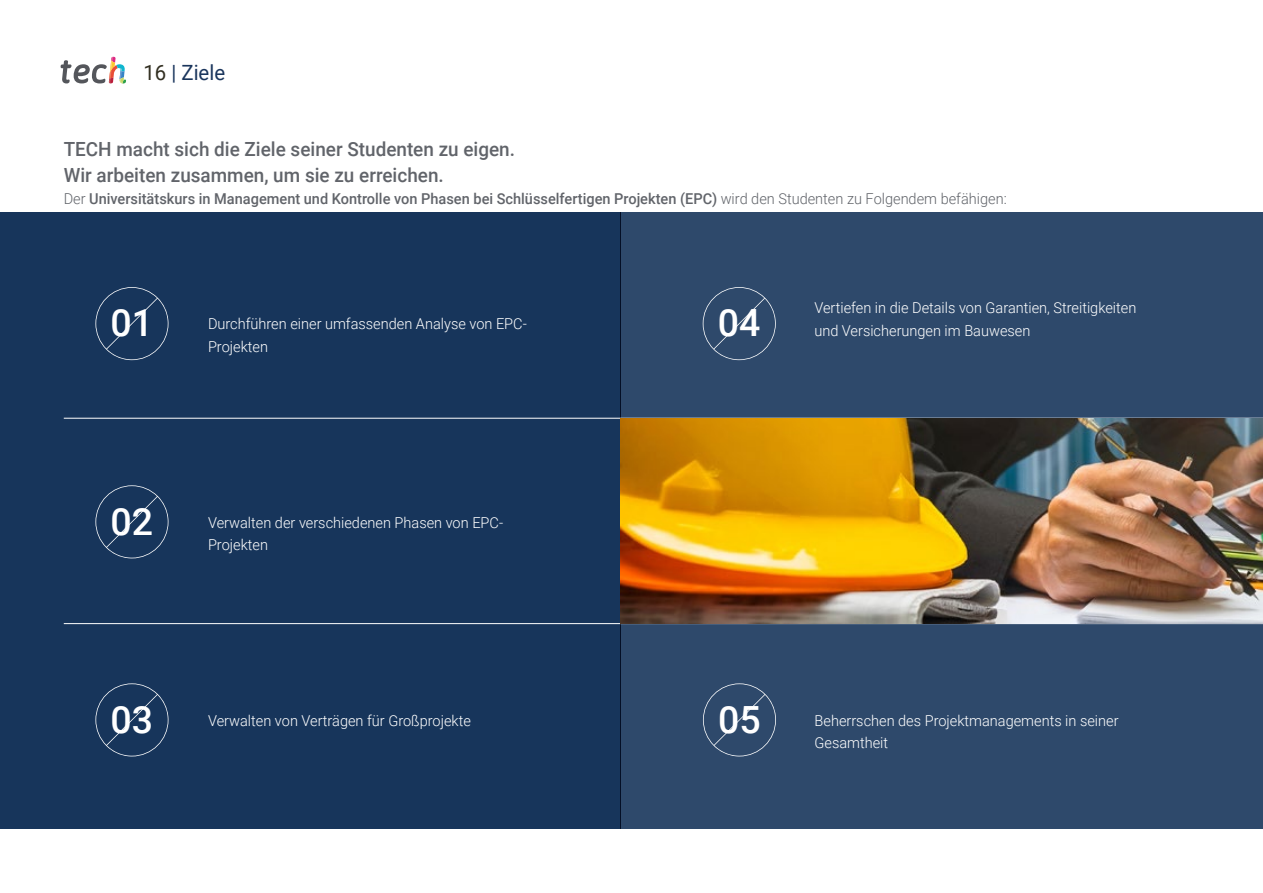
<style>
.page{position:relative;width:1263px;height:893px;background:#fff}
.page>*{position:absolute;margin:0;border:0;box-sizing:border-box;transform-origin:0 0}
.t1{font:500 37.5px "Roboto";color:#fff}
.t2{font:21px "Roboto";color:#1a355c}
.t3{font:500 19.5px/25.5px "Roboto";color:#61646a}
.t4{font:300 15px/22.5px "Roboto";color:#fff}
.t5{font:500 15px "Roboto";color:#61646a}
.s1{color:#312e20}
.s2{font-weight:300}
</style>
<div class="page">
<svg style="left:61px;top:57px;width:65px;height:27px"></svg>
<div style="left:0;top:213px;width:621px;height:616px;background:#17355b"></div>
<div style="left:621px;top:213px;width:642px;height:616px;background:#2e496b"></div>
<svg style="left:95px;top:287px;width:73px;height:73px"></svg>
<svg style="left:95px;top:485px;width:73px;height:73px"></svg>
<svg style="left:95px;top:683px;width:73px;height:73px"></svg>
<svg style="left:703px;top:683px;width:73px;height:73px"></svg>
<svg style="left:703px;top:287px;width:73px;height:73px"></svg>
<hr style="left:64px;top:418px;width:1199px;height:1px;background:#fff">
<hr style="left:64px;top:623px;width:1199px;height:1px;background:#fff">
<img style="left:621px;top:418px;width:642px;height:206px">
<h2 class="t2" style="left:144px;top:57px;width:83px"><span class="s1">16</span> | Ziele</h2>
<h3 class="t3" style="left:64px;top:136px;width:453px">TECH macht sich die Ziele seiner Studenten zu eigen.<br>Wir arbeiten zusammen, um sie zu erreichen.</h3>
<p class="t5" style="left:64px;top:188px;width:944px"><span class="s2">Der</span> Universitätskurs in Management und Kontrolle von Phasen bei Schlüsselfertigen Projekten (EPC) <span class="s2">wird den Studenten zu Folgendem befähigen:</span></p>
<h1 class="t1" style="left:111px;top:297px;width:44px">01</h1>
<p class="t4" style="left:208px;top:312px;width:320px">Durchführen einer umfassenden Analyse von EPC-<br>Projekten</p>
<h1 class="t1" style="left:718px;top:297px;width:44px">04</h1>
<p class="t4" style="left:814px;top:296px;width:323px">Vertiefen in die Details von Garantien, Streitigkeiten</p>
<p class="t4" style="left:814px;top:319px;width:218px">und Versicherungen im Bauwesen</p>
<h1 class="t1" style="left:111px;top:495px;width:44px">02</h1>
<p class="t4" style="left:208px;top:510px;width:297px">Verwalten der verschiedenen Phasen von EPC-<br>Projekten</p>
<h1 class="t1" style="left:111px;top:693px;width:44px">03</h1>
<h1 class="t1" style="left:718px;top:693px;width:44px">05</h1>
<p class="t4" style="left:208px;top:708px;width:264px">Verwalten von Verträgen für Großprojekte</p>
<p class="t4" style="left:814px;top:708px;width:305px">Beherrschen des Projektmanagements in seiner<br>Gesamtheit</p>
</div>
